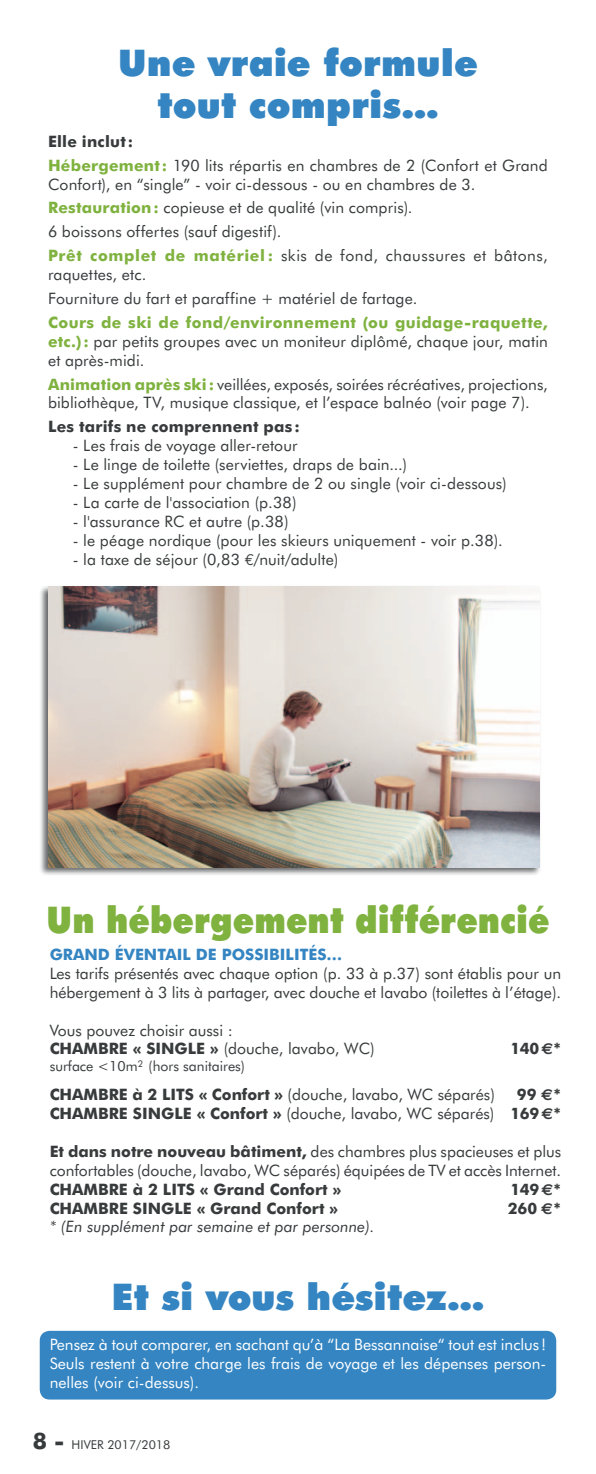
<style>
.page{position:relative;width:596px;height:1474px;background:#fff}
.page>*{position:absolute;margin:0;border:0;box-sizing:border-box;transform-origin:0 0}
.t1{font:900 36.75px/42px "Futura BT";letter-spacing:.005em;color:#3485c2;text-align:center}
.t2{font:900 36.75px "Futura BT";letter-spacing:.005em;color:#7fb23f;scale:.9 1}
.t3{font:15.75px/18.9px "Futura BT";letter-spacing:.005em;color:#383b3c}
.t4{font:700 15.75px/18.9px "Futura BT";color:#383b3c;text-align:right}
.t5{font:15.75px/18.9px "Futura BT";color:#fff;text-align:justify}
.t6{font:italic 15.75px "Futura BT";color:#383b3c}
.t7{font:700 15.75px "Futura BT";color:#3485c2}
.t8{font:14px "Futura BT";color:#383b3c}
.t9{font:12.25px "Futura BT";color:#383b3c}
.s1{font-weight:700}
.s2{font-weight:700;color:#7fb23f}
.s3{font-family:"Euro Mono"}
.s4{font-family:"Euro Sans"}
.s5{font-weight:400}
.s6{font-weight:700;font-size:22.75px}
</style>
<div class="page">
<div style="left:40px;top:1330px;width:516px;height:69px;background:#3485c2;border-radius:10px"></div>
<div style="left:39px;top:585px;width:501px;height:291px;background:#383b3c;opacity:.75"></div>
<img style="left:48px;top:587px;width:491px;height:280px">
<h1 class="t1" style="left:118px;top:42px;width:361px">Une vraie formule tout compris…</h1>
<p class="t3" style="left:48px;top:129px;width:501px;line-height:23.8px"><span class="s1">Elle inclut:<br></span><span class="s2">Hébergement:</span> 190 lits répartis en chambres de 2 (Confort et Grand</p>
<p class="t3" style="left:48px;top:172px;width:501px;line-height:23.8px">Confort), en “single” - voir ci-dessous - ou en chambres de 3.<br><span class="s2">Restauration:</span> copieuse et de qualité (vin compris).<br>6 boissons offertes (sauf digestif).<br><span class="s2">Prêt complet de matériel :</span> skis de fond, chaussures et bâtons,</p>
<p class="t3" style="left:48px;top:262px;width:371px;line-height:23.8px">raquettes, etc.<br>Fourniture du fart et paraffine + matériel de fartage.</p>
<p class="t3" style="left:48px;top:312px;width:501px;text-align:justify"><span class="s2">Cours de ski de fond/environnement (ou guidage-raquette, etc.):</span> par petits groupes avec un moniteur diplômé, chaque jour, matin et après-midi.</p>
<p class="t3" style="left:48px;top:374px;width:501px"><span class="s2">Animation après ski:</span> veillées, exposés, soirées récréatives, projections, bibliothèque, TV, musique classique, et l’espace balnéo (voir page 7).</p>
<p class="t4" style="left:48px;top:417px;width:253px">Les tarifs ne comprennent pas :</p>
<p class="t3" style="left:73px;top:436px;width:226px">- Les frais de voyage aller-retour</p>
<p class="t3" style="left:73px;top:455px;width:335px">- Le linge de toilette (serviettes, draps de bain...)</p>
<p class="t3" style="left:73px;top:474px;width:435px">- Le supplément pour chambre de 2 ou single (voir ci-dessous)</p>
<p class="t3" style="left:73px;top:493px;width:225px">- La carte de l'association (p.38)</p>
<p class="t3" style="left:73px;top:511px;width:217px">- l'assurance RC et autre (p.38)</p>
<p class="t3" style="left:73px;top:530px;width:431px">- le péage nordique (pour les skieurs uniquement - voir p.38).</p>
<p class="t3" style="left:73px;top:549px;width:267px">- la taxe de séjour (0,83 <span class="s3">e</span>/nuit/adulte)</p>
<h1 class="t2" style="left:46px;top:897px;width:560px">Un hébergement différencié</h1>
<p class="t7" style="left:50px;top:944px;width:294px">GRAND ÉVENTAIL DE POSSIBILITÉS…</p>
<p class="t3" style="left:50px;top:963px;width:513px">Les tarifs présentés avec chaque option (p. 33 à p.37) sont établis pour un hébergement à 3 lits à partager, avec douche et lavabo (toilettes à l’étage).</p>
<p class="t3" style="left:50px;top:1020px;width:326px">Vous pouvez choisir aussi :<br><span class="s1">CHAMBRE « SINGLE »</span> (douche, lavabo, WC)</p>
<p class="t4" style="left:510px;top:1039px;width:52px">140 <span class="s4">E</span>*</p>
<p class="t8" style="left:50px;top:1057px;width:197px">surface &lt;10m<sup>2</sup> (hors sanitaires)</p>
<p class="t3" style="left:50px;top:1084px;width:446px"><span class="s1">CHAMBRE à 2 LITS « Confort »</span> (douche, lavabo, WC séparés)</p>
<p class="t4" style="left:50px;top:1084px;width:512px">99 <span class="s4">E</span>*<br>CHAMBRE SINGLE « Confort » <span class="s5">(douche, lavabo, WC séparés)</span> 169 <span class="s4">E</span>*</p>
<p class="t3" style="left:50px;top:1141px;width:512px"><span class="s1">Et dans notre nouveau bâtiment,</span> des chambres plus spacieuses et plus confortables (douche, lavabo, WC séparés) équipées de TV et accès Internet.</p>
<p class="t4" style="left:50px;top:1179px;width:293px">CHAMBRE à 2 LITS « Grand Confort »</p>
<p class="t4" style="left:510px;top:1179px;width:52px">149 <span class="s4">E</span>*</p>
<p class="t4" style="left:50px;top:1198px;width:290px">CHAMBRE SINGLE « Grand Confort »</p>
<p class="t4" style="left:507px;top:1198px;width:55px">260 <span class="s4">E</span>*</p>
<p class="t6" style="left:50px;top:1217px;width:326px">* (En supplément par semaine et par personne).</p>
<h1 class="t1" style="left:111px;top:1275px;width:374px">Et si vous hésitez…</h1>
<p class="t5" style="left:50px;top:1334px;width:498px">Pensez à tout comparer, en sachant qu’à “La Bessannaise“ tout est inclus !<br>Seuls restent à votre charge les frais de voyage et les dépenses person&shy;nelles (voir ci-dessus).</p>
<p class="t9" style="left:33px;top:1437px;width:139px"><span class="s6">8 -</span> HIVER 2017/2018</p>
</div>
